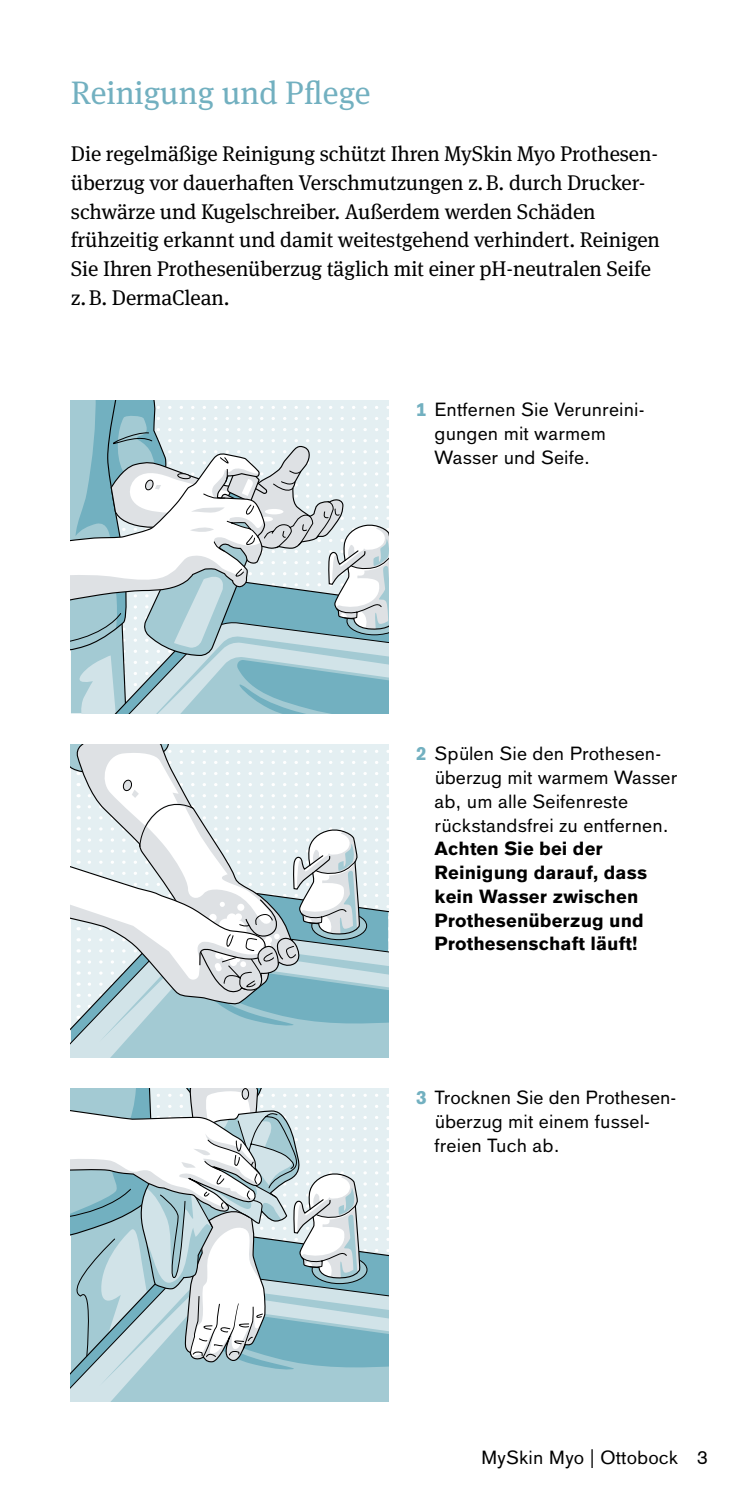
<style>
.page{position:relative;width:745px;height:1489px;background:#fff}
.page>*{position:absolute;margin:0;border:0;box-sizing:border-box;transform-origin:0 0}
.t1{font:32.5px "OBO Serif";color:#72b0c0}
.t2{font:21.25px/28.8px "OBO Serif";letter-spacing:-.005em;color:#000}
.t3{font:18.75px/23.8px "OBO Sans";letter-spacing:.005em;color:#000}
.t4{font:700 18.75px/23.8px "OBO Sans";letter-spacing:.005em;color:#000}
.s1{font-weight:700;color:#72b0c0}
</style>
<div class="page">
<svg style="left:71px;top:400px;width:317px;height:313px"></svg>
<svg style="left:71px;top:744px;width:317px;height:313px"></svg>
<svg style="left:71px;top:1088px;width:317px;height:312px"></svg>
<h1 class="t1" style="left:71px;top:73px;width:301px">Reinigung und Pflege</h1>
<p class="t2" style="left:71px;top:139px;width:590px">Die regelmäßige Reinigung schützt Ihren MySkin Myo Prothesen&shy;überzug vor dauerhaften Verschmutzungen z.B. durch Drucker&shy;schwärze und Kugelschreiber. Außerdem werden Schäden frühzeitig erkannt und damit weitestgehend verhindert. Reinigen Sie Ihren Prothesenüberzug täglich mit einer pH-neutralen Seife z.B. DermaClean.</p>
<p class="t3" style="left:434px;top:398px;width:211px;text-indent:-18px"><span class="s1">1</span> Entfernen Sie Verunreini&shy;gungen mit warmem<br>Wasser und Seife.</p>
<p class="t3" style="left:434px;top:742px;width:244px;text-indent:-18px"><span class="s1">2</span> Spülen Sie den Prothesen&shy;überzug mit warmem Wasser ab, um alle Seifenreste rückstandsfrei zu entfernen.</p>
<p class="t4" style="left:434px;top:837px;width:214px">Achten Sie bei der<br>Reinigung darauf, dass kein Wasser zwischen<br>Prothesenüberzug und<br>Prothesenschaft läuft!</p>
<p class="t3" style="left:434px;top:1085px;width:243px;text-indent:-18px"><span class="s1">3</span> Trocknen Sie den Prothesen&shy;überzug mit einem fussel&shy;freien Tuch ab.</p>
<p class="t3" style="left:481px;top:1445px;width:228px">MySkin Myo | Ottobock 3</p>
</div>
